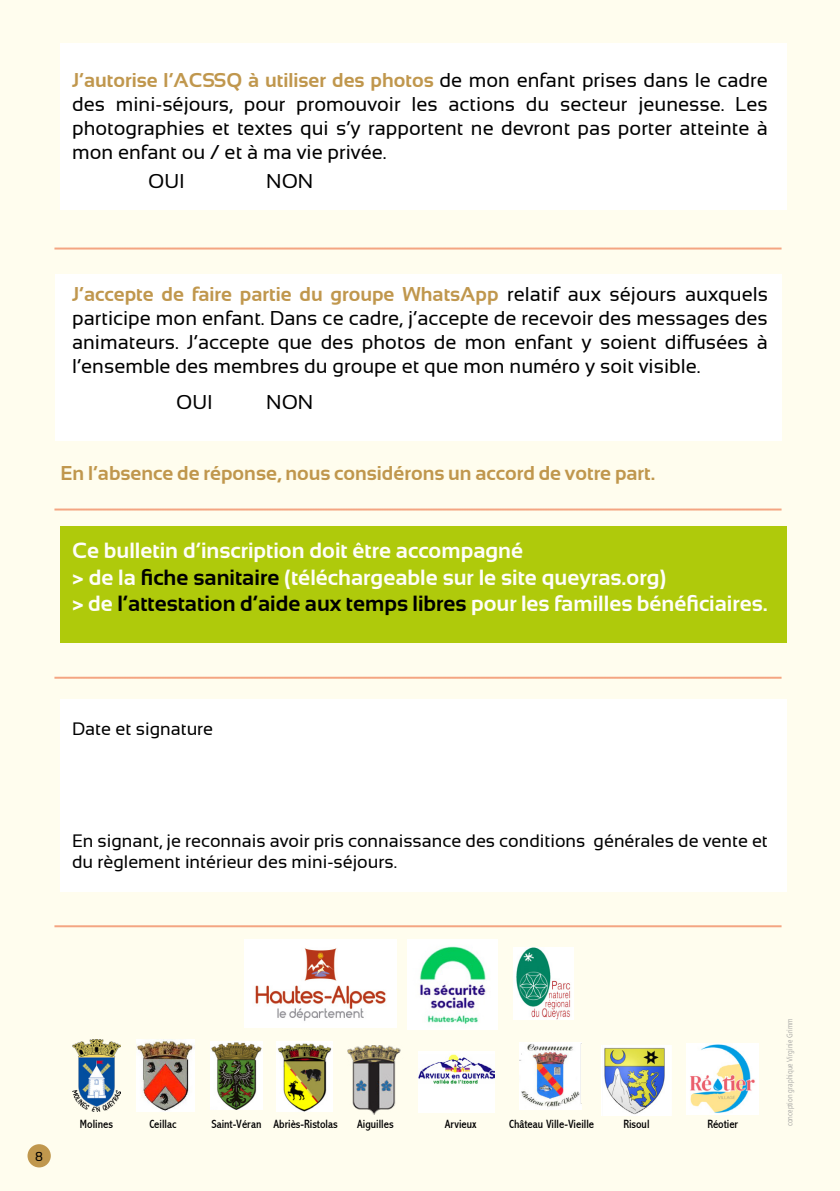
<style>
.page{position:relative;width:840px;height:1191px;background:#fff}
.page>*{position:absolute;margin:0;border:0;box-sizing:border-box;transform-origin:0 0}
.t1{font:700 22px/26.4px "Sansation";color:#fffefa}
.t2{font:20px/24px "Sansation";color:#000;text-align:justify}
.t3{font:700 20px "Sansation";color:#c0974d}
.t4{font:18px/21.6px "Sansation";color:#000}
.t5{font:13px "Sansation";color:#000}
.t6{font:condensed 12px "Abadi";color:#000}
.t7{font:300 condensed 8px "Frutiger LT Std";color:#9d9d9c}
.s1{font-weight:700;color:#c0974d}
.s2{color:#000}
</style>
<div class="page">
<div style="left:0;top:0;width:839px;height:1191px;background:#fffdee"></div>
<div style="left:60px;top:699px;width:726px;height:193px;background:#fff"></div>
<div style="left:60px;top:43px;width:726px;height:167px;background:#fff"></div>
<div style="left:55px;top:274px;width:725px;height:166px;background:#fff"></div>
<div style="left:60px;top:526px;width:726px;height:117px;background:#afca0b"></div>
<svg style="left:55px;top:247px;width:726px;height:3px;background:#f7c2a5"></svg>
<svg style="left:55px;top:508px;width:726px;height:3px;background:#f7c2a5"></svg>
<svg style="left:55px;top:676px;width:726px;height:3px;background:#f7c2a5"></svg>
<svg style="left:55px;top:925px;width:726px;height:2px"></svg>
<div style="left:27px;top:1144px;width:24px;height:23px;background:#c0974d;border-radius:50%"></div>
<img style="left:513px;top:947px;width:59px;height:72px">
<img style="left:244px;top:939px;width:152px;height:88px">
<img style="left:601px;top:1045px;width:69px;height:70px">
<img style="left:519px;top:1042px;width:61px;height:67px">
<img style="left:277px;top:1041px;width:55px;height:70px">
<img style="left:407px;top:939px;width:90px;height:90px">
<img style="left:210px;top:1041px;width:52px;height:68px">
<img style="left:136px;top:1039px;width:58px;height:72px">
<img style="left:72px;top:1039px;width:49px;height:72px">
<img style="left:347px;top:1045px;width:54px;height:69px">
<img style="left:418px;top:1051px;width:76px;height:62px">
<img style="left:686px;top:1043px;width:72px;height:71px">
<p class="t2" style="left:72px;top:68px;width:697px"><span class="s1">J’autorise l’ACSSQ à utiliser des photos</span> de mon enfant prises dans le cadre des mini-séjours, pour promouvoir les actions du secteur jeunesse. Les photographies et textes qui s’y rapportent ne devront pas porter atteinte à mon enfant ou / et à ma vie privée.</p>
<p class="t2" style="left:148px;top:169px;width:38px">OUI</p>
<p class="t2" style="left:266px;top:169px;width:49px">NON</p>
<p class="t2" style="left:72px;top:282px;width:697px"><span class="s1">J’accepte de faire partie du groupe WhatsApp</span> relatif aux séjours auxquels participe mon enfant. Dans ce cadre, j’accepte de recevoir des messages des animateurs. J’accepte que des photos de mon enfant y soient diffusées à l’ensemble des membres du groupe et que mon numéro y soit visible.</p>
<p class="t2" style="left:176px;top:390px;width:38px">OUI</p>
<p class="t2" style="left:266px;top:390px;width:49px">NON</p>
<p class="t3" style="left:60px;top:461px;width:596px">En l’absence de réponse, nous considérons un accord de votre part.</p>
<p class="t1" style="left:72px;top:537px;width:697px">Ce bulletin d’inscription doit être accompagné<br>&gt; de la <span class="s2">fiche sanitaire</span> (téléchargeable sur le site queyras.org)<br>&gt; de <span class="s2">l’attestation d’aide aux temps libres</span> pour les familles bénéficiaires.</p>
<p class="t4" style="left:72px;top:718px;width:142px">Date et signature</p>
<p class="t4" style="left:72px;top:829px;width:697px">En signant, je reconnais avoir pris connaissance des conditions générales de vente et du règlement intérieur des mini-séjours.</p>
<p class="t5" style="left:35px;top:1148px;width:9px">8</p>
<p class="t6" style="left:80px;top:1116px;width:34px">Molines</p>
<p class="t6" style="left:149px;top:1116px;width:28px">Ceillac</p>
<p class="t6" style="left:211px;top:1116px;width:128px">Saint-Véran Abriès-Ristolas</p>
<p class="t6" style="left:357px;top:1116px;width:38px">Aiguilles</p>
<p class="t6" style="left:444px;top:1116px;width:33px">Arvieux</p>
<p class="t6" style="left:509px;top:1116px;width:86px">Château Ville-Vieille</p>
<p class="t6" style="left:623px;top:1116px;width:28px">Risoul</p>
<p class="t6" style="left:707px;top:1116px;width:32px">Réotier</p>
<p class="t7" style="left:784px;top:1126px;width:109px;rotate:-90deg">conception graphique Virginie Grimm</p>
</div>
